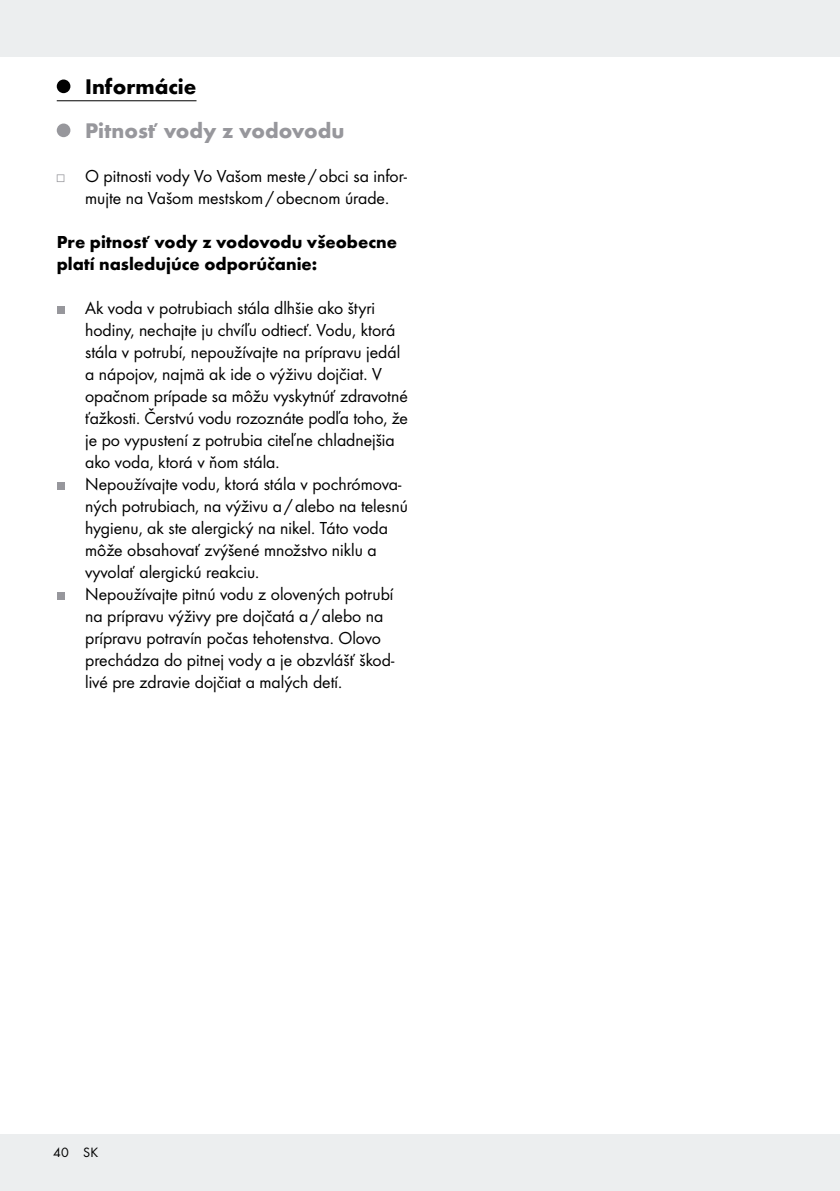
<style>
.page{position:relative;width:840px;height:1191px;background:#fff}
.page>*{position:absolute;margin:0;border:0;box-sizing:border-box;transform-origin:0 0}
.t1{font:700 22px "Futura";color:#97979c}
.t2{font:700 22px "Futura";color:#000}
.t3{font:18px/22px "Futura Boo";color:#000}
.t4{font:700 18px/22px "Futura";color:#000}
.t5{font:14px "Futura Boo";color:#000}
</style>
<div class="page">
<div style="left:0;top:0;width:839px;height:57px;background:#eceeef"></div>
<div style="left:0;top:1134px;width:839px;height:57px;background:#eceeef"></div>
<hr style="left:839px;top:1134px;width:1px;height:57px;background:#eceeef">
<hr style="left:57px;top:100px;width:139px;height:1px;background:#000">
<div style="left:57px;top:79px;width:13px;height:14px;background:#000;border-radius:50%"></div>
<div style="left:57px;top:123px;width:13px;height:14px;background:#97979c;border-radius:50%"></div>
<svg style="left:57px;top:174px;width:7px;height:8px"></svg>
<div style="left:57px;top:306px;width:7px;height:8px;background:#97979c"></div>
<div style="left:57px;top:482px;width:7px;height:8px;background:#97979c"></div>
<div style="left:57px;top:592px;width:7px;height:8px;background:#97979c"></div>
<p class="t2" style="left:85px;top:73px;width:113px">Informácie</p>
<p class="t1" style="left:85px;top:117px;width:261px">Pitnosť vody z vodovodu</p>
<p class="t3" style="left:85px;top:165px;width:323px">O pitnosti vody Vo Vašom meste /obci sa infor&shy;mujte na Vašom mestskom/obecnom úrade.</p>
<p class="t4" style="left:57px;top:231px;width:341px">Pre pitnosť vody z vodovodu všeobecne platí nasledujúce odporúčanie:</p>
<p class="t3" style="left:85px;top:297px;width:324px">Ak voda v potrubiach stála dlhšie ako štyri hodiny, nechajte ju chvíľu odtiecť. Vodu, ktorá stála v potrubí, nepoužívajte na prípravu jedál a nápojov, najmä ak ide o výživu dojčiat. V opačnom prípade sa môžu vyskytnúť zdravotné ťažkosti. Čerstvú vodu rozoznáte podľa toho, že je po vypustení z potrubia citeľne chladnejšia ako voda, ktorá v ňom stála.<br>Nepoužívajte vodu, ktorá stála v pochrómova&shy;ných potrubiach, na výživu a/alebo na telesnú hygienu, ak ste alergický na nikel. Táto voda môže obsahovať zvýšené množstvo niklu a vyvolať alergickú reakciu.<br>Nepoužívajte pitnú vodu z olovených potrubí na prípravu výživy pre dojčatá a/alebo na prípravu potravín počas tehotenstva. Olovo prechádza do pitnej vody a je obzvlášť škod&shy;livé pre zdravie dojčiat a malých detí.</p>
<p class="t5" style="left:53px;top:1144px;width:46px">40 SK</p>
</div>
